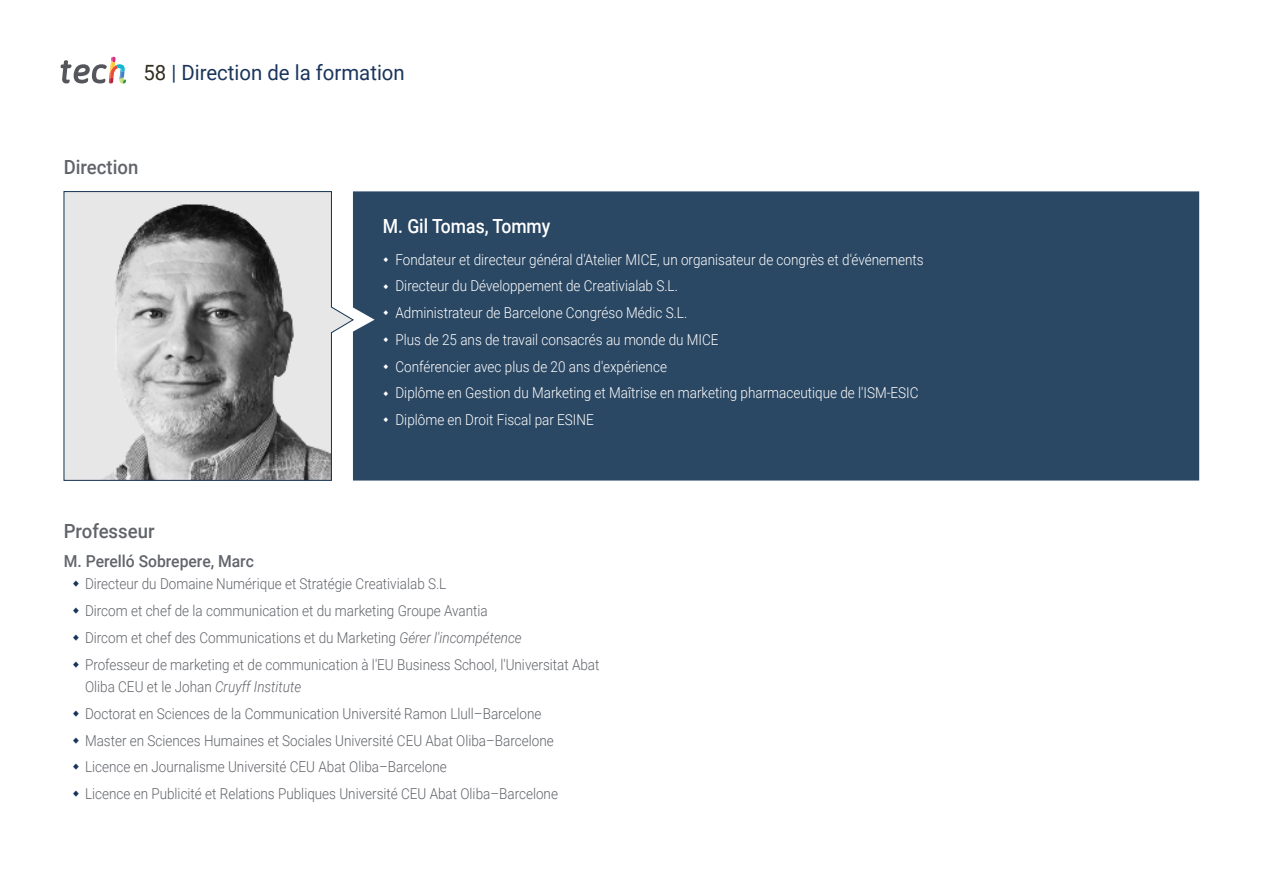
<style>
.page{position:relative;width:1263px;height:893px;background:#fff}
.page>*{position:absolute;margin:0;border:0;box-sizing:border-box;transform-origin:0 0}
.t1{font:21px "Roboto";color:#1a355c}
.t2{font:500 19.5px "Roboto";color:#61646a;scale:.95 1}
.t3{font:500 19.5px "Roboto";color:#fff;scale:.9 1}
.t4{font:500 16.5px "Roboto";color:#61646a;scale:.95 1}
.t5{font:300 15px/26.7px "Roboto";color:#61646a;scale:.9 1}
.t6{font:300 15px/26.7px "Roboto";color:#fff;scale:.9 1}
.s1{color:#312e20}
.s2{font-style:italic}
</style>
<div class="page">
<svg style="left:61px;top:57px;width:65px;height:27px"></svg>
<div style="left:354px;top:191px;width:845px;height:290px;background:#2a4763"></div>
<svg style="left:64px;top:191px;width:290px;height:290px;background:#b2b2b3"></svg>
<svg style="left:384px;top:257px;width:4px;height:5px"></svg>
<svg style="left:384px;top:284px;width:4px;height:5px"></svg>
<svg style="left:384px;top:310px;width:4px;height:5px"></svg>
<svg style="left:384px;top:337px;width:4px;height:5px"></svg>
<svg style="left:384px;top:364px;width:4px;height:5px"></svg>
<svg style="left:384px;top:391px;width:4px;height:5px"></svg>
<svg style="left:384px;top:417px;width:4px;height:5px"></svg>
<h1 class="t1" style="left:144px;top:57px;width:263px"><span class="s1">58</span> | Direction de la formation</h1>
<h2 class="t2" style="left:64px;top:154px;width:80px">Direction</h2>
<h2 class="t3" style="left:383px;top:212px;width:188px">M. Gil Tomas, Tommy</h2>
<p class="t6" style="left:395px;top:245px;width:588px">Fondateur et directeur général d'Atelier MICE, un organisateur de congrès et d'événements Directeur du Développement de Creativialab S.L.<br>Administrateur de Barcelone Congréso Médic S.L.<br>Plus de 25 ans de travail consacrés au monde du MICE<br>Conférencier avec plus de 20 ans d'expérience<br>Diplôme en Gestion du Marketing et Maîtrise en marketing pharmaceutique de l'ISM-ESIC Diplôme en Droit Fiscal par ESINE</p>
<h2 class="t2" style="left:64px;top:517px;width:97px">Professeur</h2>
<p class="t4" style="left:64px;top:550px;width:202px">M. Perelló Sobrepere, Marc</p>
<p class="t5" style="left:85px;top:570px;width:573px">Directeur du Domaine Numérique et Stratégie Creativialab S.L<br>Dircom et chef de la communication et du marketing Groupe Avantia<br>Dircom et chef des Communications et du Marketing <span class="s2">Gérer l'incompétence<br></span>Professeur de marketing et de communication à l'EU Business School, l'Universitat Abat</p>
<p class="t5" style="left:85px;top:673px;width:527px">Oliba CEU et le Johan <span class="s2">Cruyff Institute<br></span>Doctorat en Sciences de la Communication Université Ramon Llull–Barcelone Master en Sciences Humaines et Sociales Université CEU Abat Oliba–Barcelone Licence en Journalisme Université CEU Abat Oliba–Barcelone<br>Licence en Publicité et Relations Publiques Université CEU Abat Oliba–Barcelone</p>
</div>
